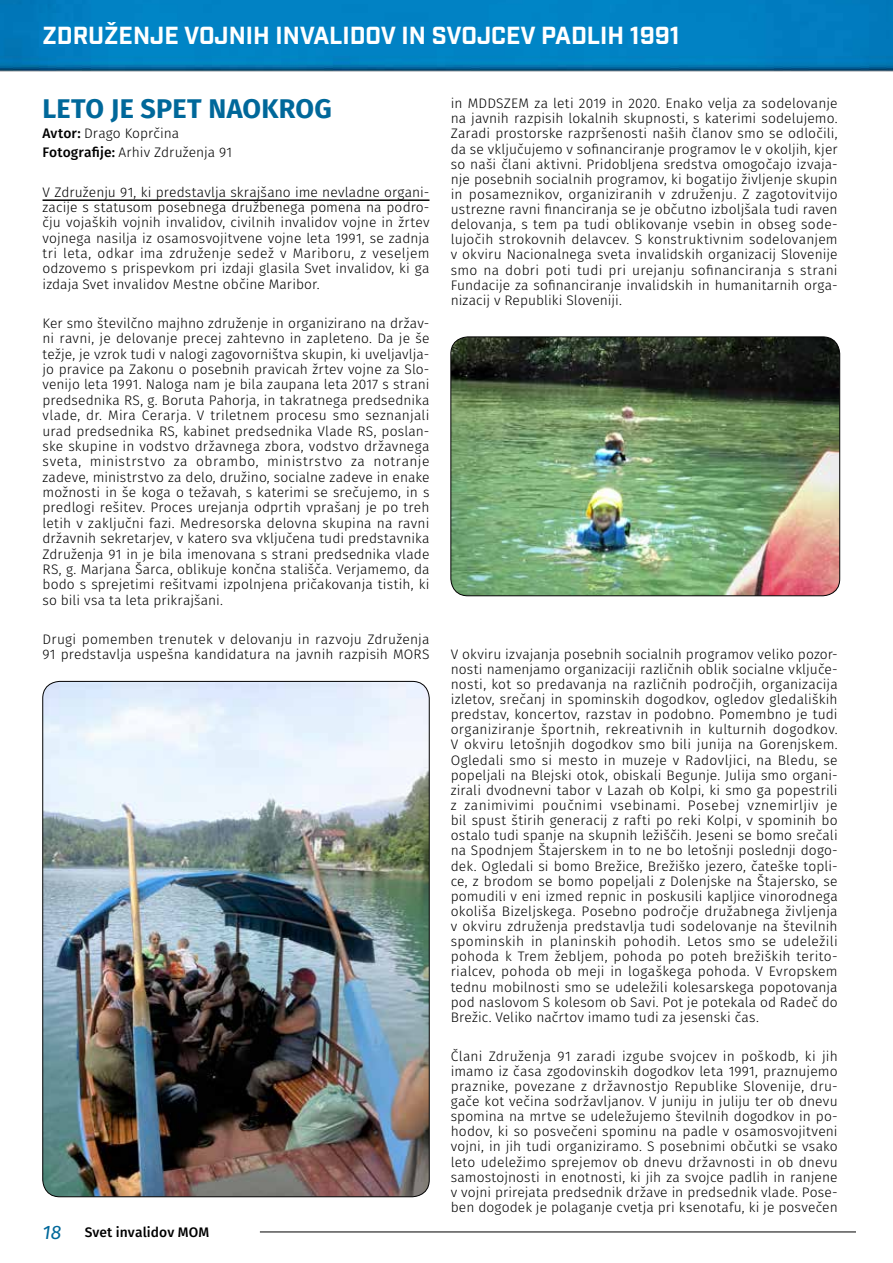
<style>
.page{position:relative;width:893px;height:1263px;background:#fff}
.page>*{position:absolute;margin:0;border:0;box-sizing:border-box;transform-origin:0 0}
.t1{font:700 27px "Fira Sans";letter-spacing:.01em;color:#00689a}
.t2{font:700 24px "Industry";color:#fff}
.t3{font:300 13.8px/15.1px "Fira Sans";letter-spacing:.005em;color:#000;text-align:justify}
.t4{font:500 13.8px "Fira Sans";letter-spacing:.005em;color:#000}
.s1{font-weight:500}
.s2{font-weight:400;font-style:italic;font-size:19.5px;color:#00689a}
</style>
<div class="page">
<img style="left:0;top:0;width:893px;height:1233px">
<hr style="left:260px;top:1232px;width:596px;height:1px;background:#000">
<img style="left:43px;top:681px;width:386px;height:516px">
<img style="left:451px;top:337px;width:389px;height:259px">
<div style="left:451px;top:337px;width:389px;height:259px;border:1px solid #000;border-radius:17px"></div>
<hr style="left:43px;top:199px;width:386px;height:2px;background:#000">
<h2 class="t2" style="left:43px;top:21px;width:639px">ZDRUŽENJE VOJNIH INVALIDOV IN SVOJCEV PADLIH 1991</h2>
<h1 class="t1" style="left:43px;top:90px;width:291px">LETO JE SPET NAOKROG</h1>
<p class="t3" style="left:43px;top:123px;width:191px;line-height:19.6px"><span class="s1">Avtor:</span> Drago Koprčina<br><span class="s1">Fotografije:</span> Arhiv Združenja 91</p>
<p class="t3" style="left:43px;top:184px;width:388px">V Združenju 91, ki predstavlja skrajšano ime nevladne organi&shy;zacije s statusom posebnega družbenega pomena na podro&shy;čju vojaških vojnih invalidov, civilnih invalidov vojne in žrtev vojnega nasilja iz osamosvojitvene vojne leta 1991, se zadnja tri leta, odkar ima združenje sedež v Mariboru, z veseljem odzovemo s prispevkom pri izdaji glasila Svet invalidov, ki ga izdaja Svet invalidov Mestne občine Maribor.</p>
<p class="t3" style="left:43px;top:316px;width:388px">Ker smo številčno majhno združenje in organizirano na držav&shy;ni ravni, je delovanje precej zahtevno in zapleteno. Da je še težje, je vzrok tudi v nalogi zagovorništva skupin, ki uveljavlja&shy;jo pravice pa Zakonu o posebnih pravicah žrtev vojne za Slo&shy;venijo leta 1991. Naloga nam je bila zaupana leta 2017 s strani predsednika RS, g. Boruta Pahorja, in takratnega predsednika vlade, dr. Mira Cerarja. V triletnem procesu smo seznanjali urad predsednika RS, kabinet predsednika Vlade RS, poslan&shy;ske skupine in vodstvo državnega zbora, vodstvo državnega sveta, ministrstvo za obrambo, ministrstvo za notranje zadeve, ministrstvo za delo, družino, socialne zadeve in enake možnosti in še koga o težavah, s katerimi se srečujemo, in s predlogi rešitev. Proces urejanja odprtih vprašanj je po treh letih v zaključni fazi. Medresorska delovna skupina na ravni državnih sekretarjev, v katero sva vključena tudi predstavnika Združenja 91 in je bila imenovana s strani predsednika vlade RS, g. Marjana Šarca, oblikuje končna stališča. Verjamemo, da bodo s sprejetimi rešitvami izpolnjena pričakovanja tistih, ki so bili vsa ta leta prikrajšani.</p>
<p class="t3" style="left:43px;top:631px;width:388px">Drugi pomemben trenutek v delovanju in razvoju Združenja<br>91 predstavlja uspešna kandidatura na javnih razpisih MORS</p>
<p class="t4" style="left:43px;top:1222px;width:168px"><span class="s2">18</span> Svet invalidov MOM</p>
<p class="t3" style="left:451px;top:96px;width:388px">in MDDSZEM za leti 2019 in 2020. Enako velja za sodelovanje na javnih razpisih lokalnih skupnosti, s katerimi sodelujemo.<br>Zaradi prostorske razpršenosti naših članov smo se odločili, da se vključujemo v sofinanciranje programov le v okoljih, kjer so naši člani aktivni. Pridobljena sredstva omogočajo izvaja&shy;nje posebnih socialnih programov, ki bogatijo življenje skupin in posameznikov, organiziranih v združenju. Z zagotovitvijo ustrezne ravni financiranja se je občutno izboljšala tudi raven delovanja, s tem pa tudi oblikovanje vsebin in obseg sode&shy;lujočih strokovnih delavcev. S konstruktivnim sodelovanjem v okviru Nacionalnega sveta invalidskih organizacij Slovenije smo na dobri poti tudi pri urejanju sofinanciranja s strani Fundacije za sofinanciranje invalidskih in humanitarnih orga&shy;nizacij v Republiki Sloveniji.</p>
<p class="t3" style="left:451px;top:646px;width:388px">V okviru izvajanja posebnih socialnih programov veliko pozor&shy;nosti namenjamo organizaciji različnih oblik socialne vključe&shy;nosti, kot so predavanja na različnih področjih, organizacija izletov, srečanj in spominskih dogodkov, ogledov gledaliških predstav, koncertov, razstav in podobno. Pomembno je tudi organiziranje športnih, rekreativnih in kulturnih dogodkov.<br>V okviru letošnjih dogodkov smo bili junija na Gorenjskem.<br>Ogledali smo si mesto in muzeje v Radovljici, na Bledu, se popeljali na Blejski otok, obiskali Begunje. Julija smo organi&shy;zirali dvodnevni tabor v Lazah ob Kolpi, ki smo ga popestrili z zanimivimi poučnimi vsebinami. Posebej vznemirljiv je bil spust štirih generacij z rafti po reki Kolpi, v spominih bo ostalo tudi spanje na skupnih ležiščih. Jeseni se bomo srečali na Spodnjem Štajerskem in to ne bo letošnji poslednji dogo&shy;dek. Ogledali si bomo Brežice, Brežiško jezero, čateške topli&shy;ce, z brodom se bomo popeljali z Dolenjske na Štajersko, se pomudili v eni izmed repnic in poskusili kapljice vinorodnega okoliša Bizeljskega. Posebno področje družabnega življenja v okviru združenja predstavlja tudi sodelovanje na številnih spominskih in planinskih pohodih. Letos smo se udeležili pohoda k Trem žebljem, pohoda po poteh brežiških terito&shy;rialcev, pohoda ob meji in logaškega pohoda. V Evropskem tednu mobilnosti smo se udeležili kolesarskega popotovanja pod naslovom S kolesom ob Savi. Pot je potekala od Radeč do Brežic. Veliko načrtov imamo tudi za jesenski čas.</p>
<p class="t3" style="left:451px;top:1048px;width:388px">Člani Združenja 91 zaradi izgube svojcev in poškodb, ki jih imamo iz časa zgodovinskih dogodkov leta 1991, praznujemo praznike, povezane z državnostjo Republike Slovenije, dru&shy;gače kot večina sodržavljanov. V juniju in juliju ter ob dnevu spomina na mrtve se udeležujemo številnih dogodkov in po&shy;hodov, ki so posvečeni spominu na padle v osamosvojitveni vojni, in jih tudi organiziramo. S posebnimi občutki se vsako leto udeležimo sprejemov ob dnevu državnosti in ob dnevu samostojnosti in enotnosti, ki jih za svojce padlih in ranjene v vojni prirejata predsednik države in predsednik vlade. Pose&shy;ben dogodek je polaganje cvetja pri ksenotafu, ki je posvečen</p>
</div>
